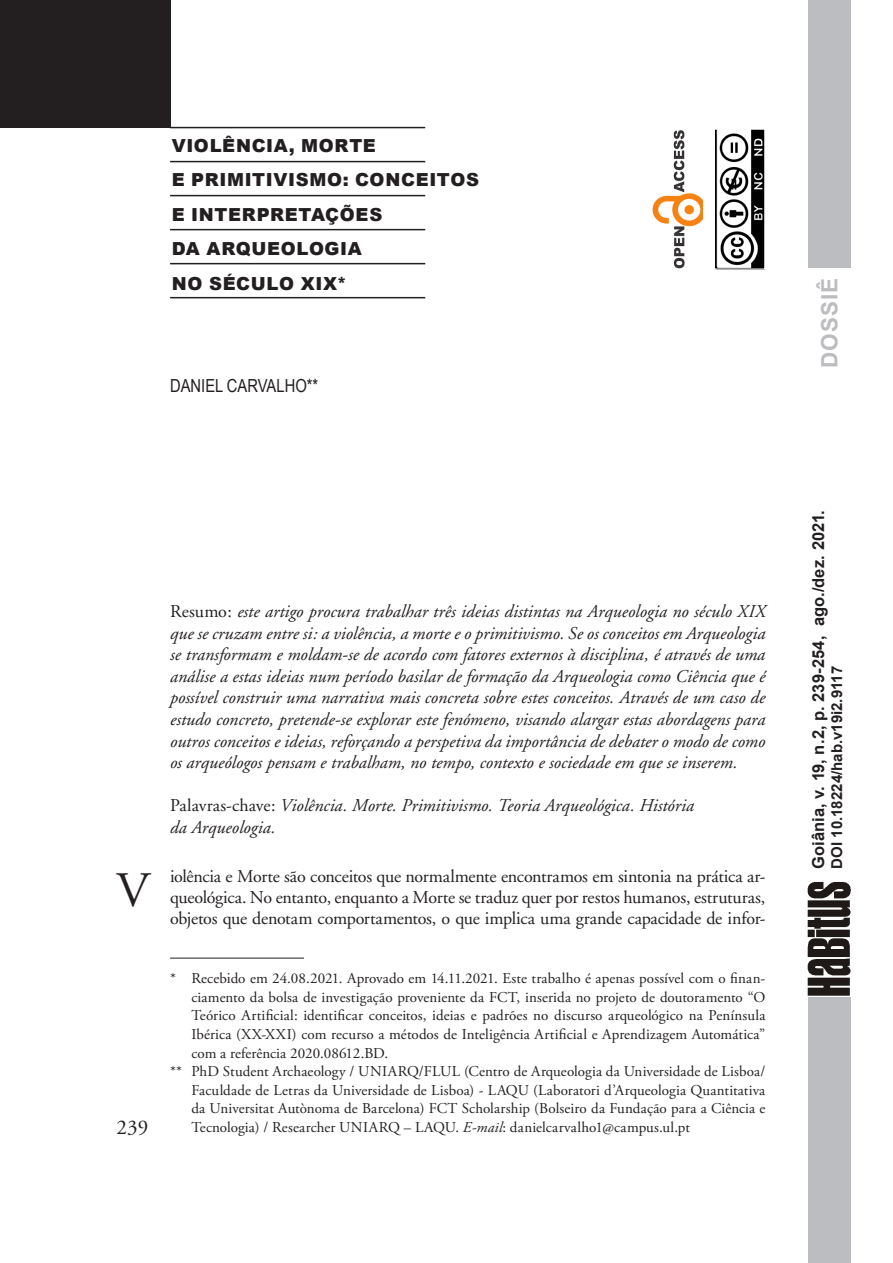
<style>
.page{position:relative;width:893px;height:1263px;background:#fff}
.page>*{position:absolute;margin:0;border:0;box-sizing:border-box;transform-origin:0 0}
.t1{font:49.5px "Adobe Garamond";color:#231f20}
.t2{font:700 22.5px "Arial";letter-spacing:.05em;color:#bcbdc0}
.t3{font:21px "Adobe Garamond";color:#231f20}
.Resumos{font:italic 18px/21.6px "Adobe Garamond";color:#231f20;text-align:justify}
.Capitular{font:18px/21.3px "Adobe Garamond";letter-spacing:-.01em;color:#231f20;text-align:justify}
.Título{font:900 18px/34.5px "Arial";letter-spacing:.035em;color:#231f20}
.t4{font:18px "Arial Narrow";color:#231f20}
.t5{font:700 16.5px "Arial";color:#231f20}
.Notas{font:15px/18.6px "Adobe Garamond Pro";letter-spacing:.005em;color:#231f20;text-align:justify}
.Notas-2{font:15px/18.6px "Adobe Garamond Pro";letter-spacing:.015em;color:#222;text-align:justify}
.t6{font:700 15px "Arial";color:#231f20}
.s1{font-style:normal}
.s2{font-family:"Adobe Garamond"}
.s3{color:#222}
.s4{font-family:"Adobe Garamond";color:#231f20}
.s5{font-style:italic;color:#231f20}
.s6{color:#231f20}
</style>
<div class="page">
<div style="left:808px;top:995px;width:42px;height:268px;background:#bcbdc0"></div>
<img style="left:808px;top:882px;width:43px;height:114px">
<div style="left:0;top:0;width:170px;height:128px;background:#231f20"></div>
<hr style="left:170px;top:127px;width:255px;height:1px;background:#231f20">
<hr style="left:170px;top:161px;width:255px;height:1px;background:#231f20">
<hr style="left:170px;top:195px;width:255px;height:1px;background:#231f20">
<hr style="left:170px;top:229px;width:255px;height:1px;background:#231f20">
<hr style="left:170px;top:263px;width:255px;height:1px;background:#231f20">
<hr style="left:170px;top:297px;width:255px;height:1px;background:#231f20">
<div style="left:808px;top:0;width:42px;height:268px;background:#bcbdc0"></div>
<img style="left:715px;top:131px;width:48px;height:137px">
<div style="left:713px;top:129px;width:52px;height:141px;border:1px solid #fff"></div>
<img style="left:653px;top:131px;width:49px;height:138px">
<hr style="left:170px;top:958px;width:134px;height:1px;background:#231f20">
<p class="Título" style="left:172px;top:128px;width:309px">VIOLÊNCIA, MORTE<br>E PRIMITIVISMO: CONCEITOS<br>E INTERPRETAÇÕES</p>
<p class="Título" style="left:172px;top:231px;width:192px">DA ARQUEOLOGIA</p>
<p class="Título" style="left:172px;top:266px;width:177px">NO SÉCULO XIX*</p>
<p class="t4" style="left:170px;top:372px;width:150px">DANIEL CARVALHO**</p>
<p class="t2" style="left:814px;top:368px;width:92px;rotate:-90deg">DOSSIÊ</p>
<p class="Resumos" style="left:170px;top:601px;width:597px"><span class="s1">Resumo:</span> este artigo procura trabalhar três ideias distintas na Arqueologia no século XIX que se cruzam entre si: a violência, a morte e o primitivismo. Se os conceitos em Arqueologia se transformam e moldam-se de acordo com fatores externos à disciplina, é através de uma análise a estas ideias num período basilar de formação da Arqueologia como Ciência que é possível construir uma narrativa mais concreta sobre estes conceitos. Através de um caso de estudo concreto, pretende-se explorar este fenómeno, visando alargar estas abordagens para outros conceitos e ideias, reforçando a perspetiva da importância de debater o modo de como os arqueólogos pensam e trabalham, no tempo, contexto e sociedade em que se inserem.</p>
<p class="Resumos" style="left:170px;top:795px;width:525px"><span class="s1">Palavras-chave:</span> Violência. Morte. Primitivismo. Teoria Arqueológica. História</p>
<p class="Resumos" style="left:170px;top:817px;width:107px">da Arqueologia.</p>
<p class="t1" style="left:117px;top:864px;width:35px">V</p>
<p class="Capitular" style="left:170px;top:866px;width:597px">iolência e Morte são conceitos que normalmente encontramos em sintonia na prática ar&shy;queológica. No entanto, enquanto a Morte se traduz quer por restos humanos, estruturas, objetos que denotam comportamentos, o que implica uma grande capacidade de infor-</p>
<p class="t3" style="left:116px;top:1116px;width:34px">239</p>
<p class="Notas" style="left:191px;top:970px;width:576px;text-indent:-21px"><span class="s2">* Recebido em 24.08.2021. Aprovado em 14.11.2021.</span> <span class="s3">Este trabalho é apenas possível com o finan&shy;ciamento da bolsa de investigação proveniente da FCT, inserida no projeto de doutoramento “</span>O Teórico Artificial: identificar conceitos, ideias e padrões no discurso arqueológico na Península Ibérica (XX-XXI) com recurso a métodos de Inteligência Artificial e Aprendizagem Automática” <span class="s3">com a referência</span> 2020.08612.BD.</p>
<p class="Notas-2" style="left:191px;top:1063px;width:576px;text-indent:-21px"><span class="s4">**</span> PhD Student Archaeology / UNIARQ/FLUL (Centro de Arqueologia da Universidade de Lisboa/ Faculdade de Letras da Universidade de Lisboa) - LAQU (Laboratori d’Arqueologia Quantitativa da Universitat Autònoma de Barcelona) FCT Scholarship (Bolseiro da Fundação para a Ciência e Tecnologia) / Researcher UNIARQ – LAQU. <span class="s5">E-mail</span><span class="s6">: danielcarvalho1@campus.ul.pt</span></p>
<p class="t5" style="left:807px;top:868px;width:360px;rotate:-90deg">Goiânia, v. 19, n.2, p. 239-254, ago./dez. 2021.</p>
<p class="t6" style="left:826px;top:868px;width:204px;rotate:-90deg">DOI 10.18224/hab.v19i2.9117</p>
</div>
